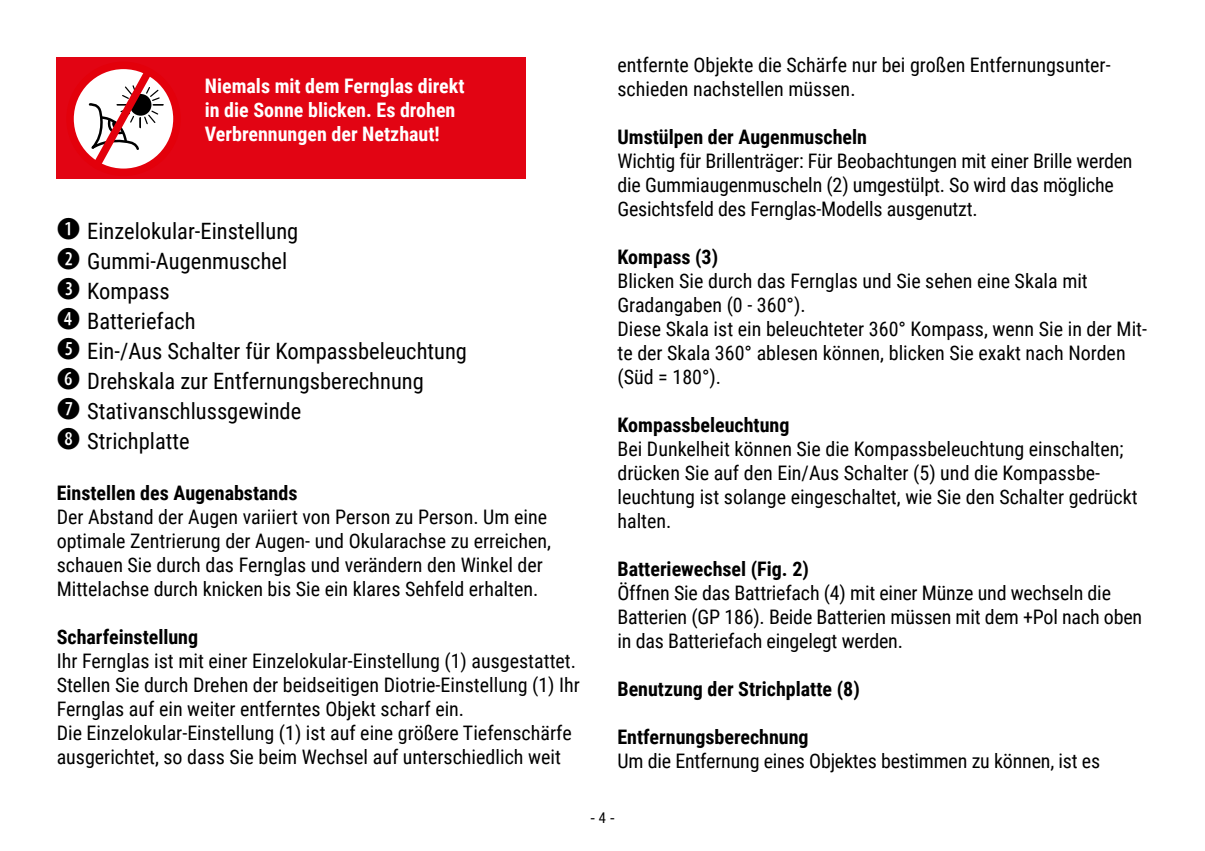
<style>
.page{position:relative;width:1205px;height:851px;background:#fff}
.page>*{position:absolute;margin:0;border:0;box-sizing:border-box;transform-origin:0 0}
.t1{font:22.5px/30px "Roboto Condensed";color:#000}
.t2{font:20px/24px "Roboto Condensed";color:#000}
.t3{font:700 20px "Roboto Condensed";color:#000}
.t4{font:700 20px/24px "Roboto Condensed";color:#fff}
.t5{font:condensed 15px "Helvetica Neue LT Std";color:#000}
.s1{font-family:"Combi Numerals Solid";font-size:30px}
</style>
<div class="page">
<div style="left:57px;top:57px;width:469px;height:122px;background:#e20413"></div>
<svg style="left:70px;top:65px;width:107px;height:107px"></svg>
<div style="left:66px;top:62px;width:115px;height:114px;border:8px solid #e3000b;border-radius:50%"></div>
<svg style="left:86px;top:63px;width:77px;height:112px"></svg>
<p class="t4" style="left:205px;top:73px;width:261px">Niemals mit dem Fernglas direkt in die Sonne blicken. Es drohen<br>Verbrennungen der Netzhaut!</p>
<p class="t1" style="left:57px;top:215px;width:412px"><span class="s1">b</span> Einzelokular-Einstellung<br><span class="s1">c</span> Gummi-Augenmuschel<br><span class="s1">d</span> Kompass<br><span class="s1">e</span> Batteriefach<br><span class="s1">f</span> Ein-/Aus Schalter für Kompassbeleuchtung <span class="s1">g</span> Drehskala zur Entfernungsberechnung<br><span class="s1">h</span> Stativanschlussgewinde<br><span class="s1">i</span> Strichplatte</p>
<p class="t3" style="left:57px;top:478px;width:242px">Einstellen des Augenabstands</p>
<p class="t2" style="left:57px;top:504px;width:496px">Der Abstand der Augen variiert von Person zu Person. Um eine optimale Zentrierung der Augen- und Okularachse zu erreichen, schauen Sie durch das Fernglas und verändern den Winkel der Mittelachse durch knicken bis Sie ein klares Sehfeld erhalten.</p>
<p class="t3" style="left:57px;top:622px;width:143px">Scharfeinstellung</p>
<p class="t2" style="left:57px;top:648px;width:525px">Ihr Fernglas ist mit einer Einzelokular-Einstellung (1) ausgestattet.<br>Stellen Sie durch Drehen der beidseitigen Diotrie-Einstellung (1) Ihr Fernglas auf ein weiter entferntes Objekt scharf ein.<br>Die Einzelokular-Einstellung (1) ist auf eine größere Tiefenschärfe ausgerichtet, so dass Sie beim Wechsel auf unterschiedlich weit</p>
<p class="t2" style="left:617px;top:52px;width:495px">entfernte Objekte die Schärfe nur bei großen Entfernungsunter&shy;schieden nachstellen müssen.</p>
<p class="t3" style="left:617px;top:123px;width:251px">Umstülpen der Augenmuscheln</p>
<p class="t2" style="left:617px;top:148px;width:517px">Wichtig für Brillenträger: Für Beobachtungen mit einer Brille werden die Gummiaugenmuscheln (2) umgestülpt. So wird das mögliche<br>Gesichtsfeld des Fernglas-Modells ausgenutzt.</p>
<p class="t3" style="left:617px;top:243px;width:102px">Kompass (3)</p>
<p class="t2" style="left:617px;top:268px;width:531px">Blicken Sie durch das Fernglas und Sie sehen eine Skala mit Gradangaben (0 - 360°).<br>Diese Skala ist ein beleuchteter 360° Kompass, wenn Sie in der Mit&shy;te der Skala 360° ablesen können, blicken Sie exakt nach Norden (Süd = 180°).</p>
<p class="t3" style="left:617px;top:411px;width:173px">Kompassbeleuchtung</p>
<p class="t2" style="left:617px;top:436px;width:522px">Bei Dunkelheit können Sie die Kompassbeleuchtung einschalten; drücken Sie auf den Ein/Aus Schalter (5) und die Kompassbe&shy;leuchtung ist solange eingeschaltet, wie Sie den Schalter gedrückt halten.</p>
<p class="t3" style="left:617px;top:555px;width:193px">Batteriewechsel (Fig. 2)</p>
<p class="t2" style="left:617px;top:580px;width:526px">Öffnen Sie das Battriefach (4) mit einer Münze und wechseln die<br>Batterien (GP 186). Beide Batterien müssen mit dem +Pol nach oben in das Batteriefach eingelegt werden.</p>
<p class="t3" style="left:617px;top:675px;width:244px">Benutzung der Strichplatte (8)</p>
<p class="t3" style="left:617px;top:723px;width:193px">Entfernungsberechnung</p>
<p class="t2" style="left:617px;top:748px;width:484px">Um die Entfernung eines Objektes bestimmen zu können, ist es</p>
<p class="t5" style="left:590px;top:808px;width:26px">- 4 -</p>
</div>
